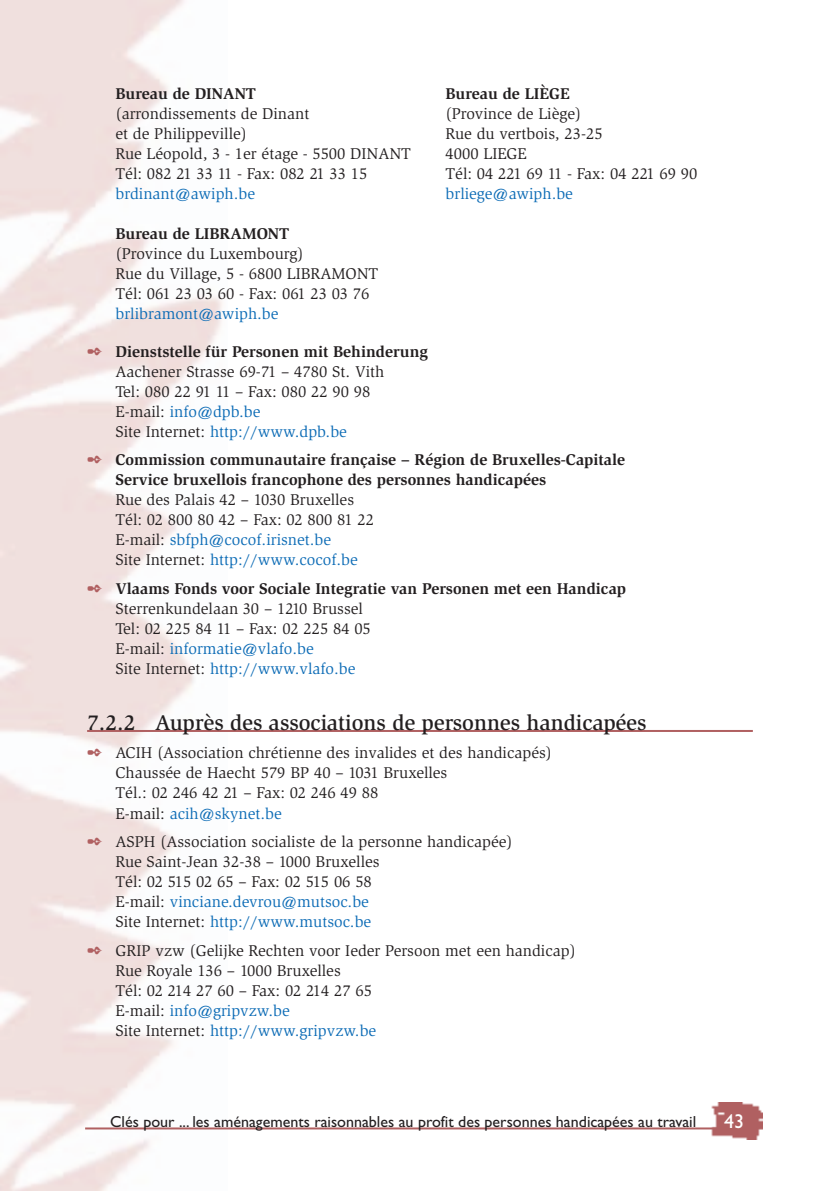
<style>
.page{position:relative;width:840px;height:1191px;background:#fff}
.page>*{position:absolute;margin:0;border:0;box-sizing:border-box;transform-origin:0 0}
.t1{font:500 22px "Slimbach";color:#231f20}
.t2{font:20px "Gill Sans";color:#fff}
.t3{font:16px/20px "Slimbach";color:#231f20}
.t4{font:700 16px/20px "Slimbach";color:#231f20}
.t5{font:16px "Gill Sans";color:#231f20}
.t6{font:16px "Slimbach";color:#0d6cb6}
.s1{color:#b06061}
.s2{font-weight:700}
.s3{color:#0d6cb6}
</style>
<div class="page">
<img style="left:710px;top:1102px;width:52px;height:37px">
<hr style="left:85px;top:1127px;width:667px;height:2px;background:#b06061">
<hr style="left:87px;top:730px;width:665px;height:2px;background:#b06061">
<p class="t4" style="left:115px;top:84px;width:142px">Bureau de DINANT</p>
<p class="t3" style="left:115px;top:104px;width:297px">(arrondissements de Dinant<br>et de Philippeville)<br>Rue Léopold, 3 - 1er étage - 5500 DINANT<br>Tél: 082 21 33 11 - Fax: 082 21 33 15</p>
<p class="t6" style="left:115px;top:187px;width:141px">brdinant@awiph.be</p>
<p class="t4" style="left:115px;top:224px;width:175px">Bureau de LIBRAMONT</p>
<p class="t3" style="left:115px;top:244px;width:264px">(Province du Luxembourg)<br>Rue du Village, 5 - 6800 LIBRAMONT<br>Tél: 061 23 03 60 - Fax: 061 23 03 76</p>
<p class="t6" style="left:115px;top:307px;width:164px">brlibramont@awiph.be</p>
<p class="t4" style="left:445px;top:84px;width:125px">Bureau de LIÈGE</p>
<p class="t3" style="left:445px;top:104px;width:253px">(Province de Liège)<br>Rue du vertbois, 23-25<br>4000 LIEGE<br>Tél: 04 221 69 11 - Fax: 04 221 69 90</p>
<p class="t6" style="left:445px;top:187px;width:129px">brliege@awiph.be</p>
<p class="t3" style="left:115px;top:342px;width:314px;text-indent:-28px"><span class="s1">✒</span> <span class="s2">Dienststelle für Personen mit Behinderung </span>Aachener Strasse 69-71 – 4780 St. Vith<br>Tel: 080 22 91 11 – Fax: 080 22 90 98<br>E-mail: <span class="s3">info@dpb.be<br></span>Site Internet: <span class="s3">http://www.dpb.be</span></p>
<p class="t4" style="left:115px;top:451px;width:511px;text-indent:-28px"><span class="s1">✒</span> Commission communautaire française – Région de Bruxelles-Capitale<br>Service bruxellois francophone des personnes handicapées</p>
<p class="t3" style="left:115px;top:491px;width:260px">Rue des Palais 42 – 1030 Bruxelles Tél: 02 800 80 42 – Fax: 02 800 81 22<br>E-mail: <span class="s3">sbfph@cocof.irisnet.be<br></span>Site Internet: <span class="s3">http://www.cocof.be</span></p>
<p class="t3" style="left:115px;top:579px;width:512px;text-indent:-28px"><span class="s1">✒</span> <span class="s2">Vlaams Fonds voor Sociale Integratie van Personen met een Handicap </span>Sterrenkundelaan 30 – 1210 Brussel<br>Tel: 02 225 84 11 – Fax: 02 225 84 05<br>E-mail: <span class="s3">informatie@vlafo.be<br></span>Site Internet: <span class="s3">http://www.vlafo.be</span></p>
<h1 class="t1" style="left:87px;top:714px;width:560px">7.2.2 Auprès des associations de personnes handicapées</h1>
<p class="t3" style="left:115px;top:744px;width:438px;text-indent:-28px"><span class="s1">✒</span> ACIH (Association chrétienne des invalides et des handicapés)<br>Chaussée de Haecht 579 BP 40 – 1031 Bruxelles<br>Tél.: 02 246 42 21 – Fax: 02 246 49 88<br>E-mail: <span class="s3">acih@skynet.be</span></p>
<p class="t3" style="left:115px;top:833px;width:398px;text-indent:-28px"><span class="s1">✒</span> ASPH (Association socialiste de la personne handicapée)<br>Rue Saint-Jean 32-38 – 1000 Bruxelles<br>Tél: 02 515 02 65 – Fax: 02 515 06 58<br>E-mail: <span class="s3">vinciane.devrou@mutsoc.be<br></span>Site Internet: <span class="s3">http://www.mutsoc.be</span></p>
<p class="t3" style="left:115px;top:941px;width:461px;text-indent:-28px"><span class="s1">✒</span> GRIP vzw (Gelijke Rechten voor Ieder Persoon met een handicap)<br>Rue Royale 136 – 1000 Bruxelles<br>Tél: 02 214 27 60 – Fax: 02 214 27 65<br>E-mail: <span class="s3">info@gripvzw.be<br></span>Site Internet: <span class="s3">http://www.gripvzw.be</span></p>
<p class="t5" style="left:110px;top:1116px;width:587px">Clés pour ... les aménagements raisonnables au profit des personnes handicapées au travail</p>
<p class="t2" style="left:723px;top:1114px;width:21px">43</p>
</div>
